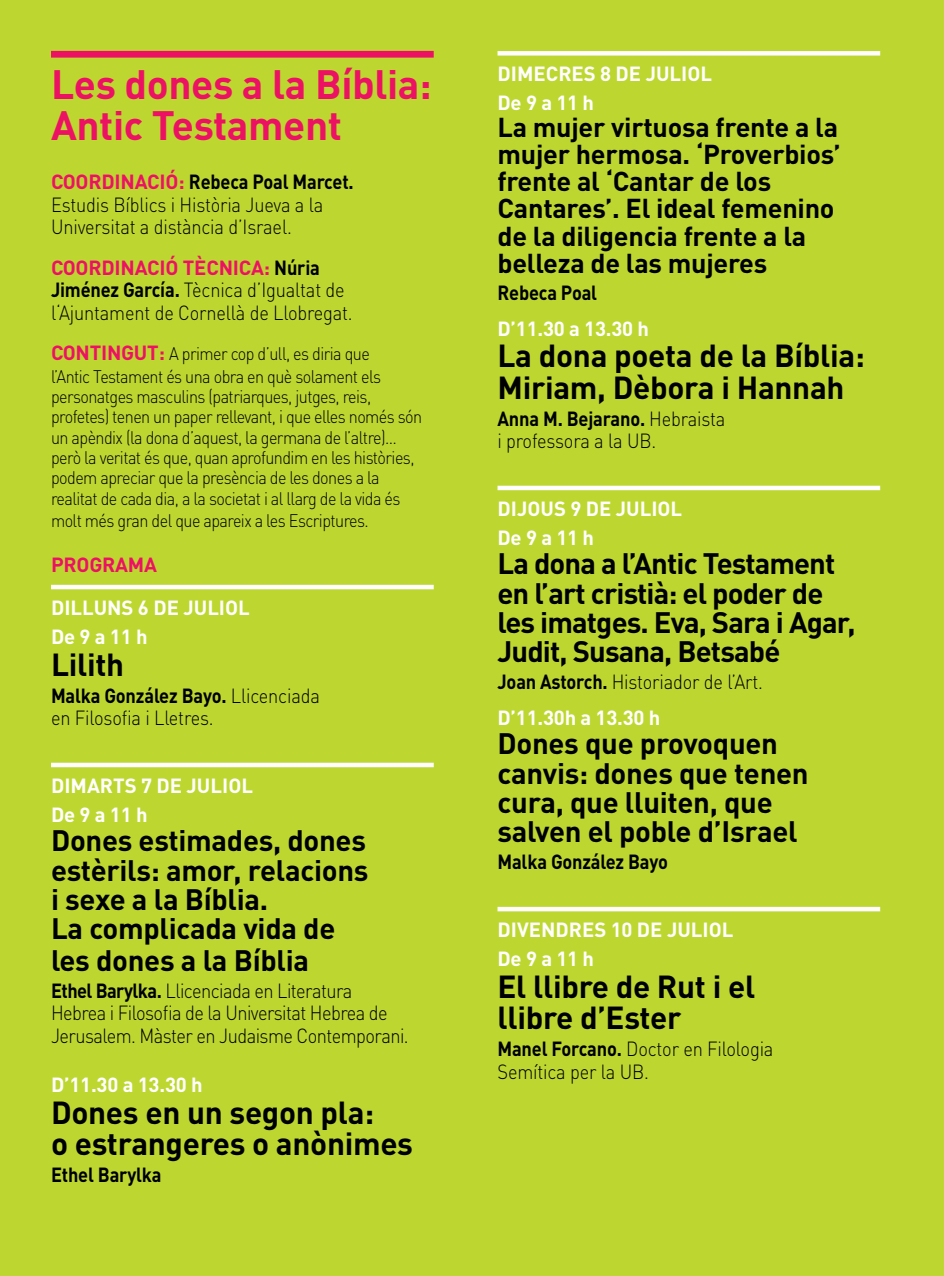
<style>
.page{position:relative;width:944px;height:1276px;background:#bed730}
.page>*{position:absolute;margin:0;border:0;box-sizing:border-box;transform-origin:0 0}
.t1{font:700 40.5px/40.5px "DIN Pro";letter-spacing:-.01em;color:#ed1164}
.t2{font:700 31.5px/31.5px "DIN Pro";letter-spacing:-.01em;color:#000}
.t3{font:700 29.25px/29.9px "DIN Pro";letter-spacing:-.01em;color:#000}
.t4{font:700 29.25px/29.2px "DIN Pro";letter-spacing:-.03em;color:#000}
.t5{font:700 27px/27px "DIN Pro";letter-spacing:-.01em;color:#000}
.t6{font:300 20.25px/22.5px "DIN Pro";letter-spacing:-.01em;color:#000;scale:.9 1}
.t7{font:700 20.25px/29.2px "DIN Pro";color:#fff}
.t8{font:300 20.25px/22.5px "DIN Pro";letter-spacing:-.03em;color:#000;scale:.9 1}
.t9{font:700 20.25px "DIN Pro";letter-spacing:-.01em;color:#000;scale:.9 1}
.t10{font:700 20.25px "DIN Pro";letter-spacing:-.01em;color:#ed1164}
.t11{font:300 18px/20.2px "DIN Pro";letter-spacing:-.035em;color:#000;scale:.9 1}
.s1{font-weight:700;color:#ed1164}
.s2{font-weight:700}
.s3{font-weight:700;font-size:20.25px;color:#ed1164}
.s4{font-weight:700;color:#fff}
</style>
<div class="page">
<div style="left:51px;top:51px;width:383px;height:7px;background:#ed1164"></div>
<hr style="left:51px;top:585px;width:383px;height:4px;background:#fff">
<div style="left:51px;top:762px;width:383px;height:5px;background:#fff"></div>
<div style="left:497px;top:51px;width:383px;height:5px;background:#fff"></div>
<hr style="left:497px;top:486px;width:383px;height:4px;background:#fff">
<hr style="left:497px;top:907px;width:383px;height:4px;background:#fff">
<h1 class="t1" style="left:51px;top:63px;width:382px">Les dones a la Bíblia:<br>Antic Testament</h1>
<p class="t6" style="left:51px;top:170px;width:338px"><span class="s1">COO RDINACIÓ:</span> <span class="s2">Rebeca Poal Marcet.<br></span>Estudis Bíblics i Història Jueva a la<br>Universitat a distància d’Israel.</p>
<p class="t6" style="left:51px;top:255px;width:337px"><span class="s1">COORDINACIÓ TÈCNICA:</span> <span class="s2">Núria<br>Jiménez García.</span> Tècnica d’Igualtat de l‘Ajuntament de Cornellà de Llobregat.</p>
<p class="t11" style="left:51px;top:342px;width:368px;line-height:22.5px"><span class="s3">CONTINGUT:</span> A primer cop d’ull, es diria que l’Antic Testament és una obra en què solament els</p>
<p class="t11" style="left:51px;top:386px;width:414px">personatges masculins (patriarques, jutges, reis, profetes) tenen un paper rellevant, i que elles només són un apèndix (la dona d’aquest, la germana de l’altre)… però la veritat és que, quan aprofundim en les històries, podem apreciar que la presència de les dones a la realitat de cada dia, a la societat i al llarg de la vida és</p>
<p class="t11" style="left:51px;top:510px;width:355px">molt més gran del que apareix a les Escriptures.</p>
<p class="t10" style="left:51px;top:551px;width:107px">PROGRAMA</p>
<p class="t7" style="left:51px;top:592px;width:57px">Di lluns</p>
<p class="t7" style="left:51px;top:592px;width:187px;text-indent:87px">6 DE JULIOL<br>De 9 a 11 h</p>
<h2 class="t2" style="left:51px;top:647px;width:75px">Lilith</h2>
<p class="t6" style="left:51px;top:683px;width:300px"><span class="s2">Malka González Bayo.</span> Llicenciada en Filosofia i Lletres.</p>
<p class="t7" style="left:51px;top:770px;width:190px;text-indent:90px">7 DE JULIOL<br>De 9 a 11 h</p>
<h3 class="t3" style="left:51px;top:824px;width:319px">Dones estimades, dones estèrils: amor, relacions i sexe a la Bíblia.<br>La complicada vida de les dones a la Bíblia</h3>
<p class="t8" style="left:51px;top:978px;width:399px"><span class="s2">Ethel Barylka.</span> Llicenciada en Literatura<br>Hebrea i Filosofia de la Universitat Hebrea de<br>Jerusalem. Màster en Judaisme Contemporani.</p>
<p class="t7" style="left:51px;top:1069px;width:153px">D’11.30 a 13.30 h</p>
<h2 class="t2" style="left:51px;top:1095px;width:364px">Dones en un segon pla:<br>o estrangeres o anònimes</h2>
<p class="t9" style="left:51px;top:1161px;width:124px">Ethel Barylka</p>
<p class="t7" style="left:51px;top:770px;width:26px">Dimarts</p>
<p class="t7" style="left:498px;top:58px;width:27px">Dimecres</p>
<p class="t7" style="left:600px;top:58px;width:100px">8 DE JULIOL</p>
<p class="t7" style="left:497px;top:88px;width:98px">De 9 a 11 h</p>
<h3 class="t5" style="left:497px;top:113px;width:345px">La mujer virtuosa frente a la mujer hermosa. ‘Proverbios’ frente al ‘Cantar de los<br>Cantares’. El ideal femenino de la diligencia frente a la belleza de las mujeres</h3>
<p class="t9" style="left:497px;top:278px;width:112px">Rebeca Poal</p>
<p class="t7" style="left:497px;top:313px;width:153px">D’11.30 a 13.30 h</p>
<h2 class="t2" style="left:497px;top:339px;width:369px">La dona poeta de la Bíblia:<br>Miriam, Dèbora i Hannah</h2>
<p class="t6" style="left:497px;top:406px;width:255px"><span class="s2">Anna M. Bejarano.</span> Hebraista i professora a la UB.</p>
<p class="t7" style="left:497px;top:493px;width:173px">Dijous 9 DE JULIOL<br>De 9 a 11 h</p>
<h3 class="t4" style="left:497px;top:548px;width:360px">La dona a l’Antic Testament en l’art cristià: el poder de les imatges. Eva, Sara i Agar,<br>Judit, Susana, Betsabé</h3>
<p class="t6" style="left:497px;top:663px;width:297px;line-height:36px"><span class="s2">Joan Astorch.</span> Historiador de l’Art.<br><span class="s4">D’11.30h a 13.30 h</span></p>
<h3 class="t3" style="left:497px;top:728px;width:313px;line-height:29.2px">Dones que provoquen canvis: dones que tenen cura, que lluiten, que salven el poble d’Israel</h3>
<p class="t9" style="left:497px;top:848px;width:191px">Malka González Bayo</p>
<p class="t7" style="left:498px;top:914px;width:45px">Divendres</p>
<p class="t7" style="left:611px;top:914px;width:111px">10 DE JULIOL</p>
<p class="t7" style="left:497px;top:943px;width:98px">De 9 a 11 h</p>
<h2 class="t2" style="left:497px;top:969px;width:259px">El llibre de Rut i el llibre d’Ester</h2>
<p class="t6" style="left:497px;top:1037px;width:308px"><span class="s2">Manel Forcano.</span> Doctor en Filologia<br>Semítica per la UB.</p>
</div>
